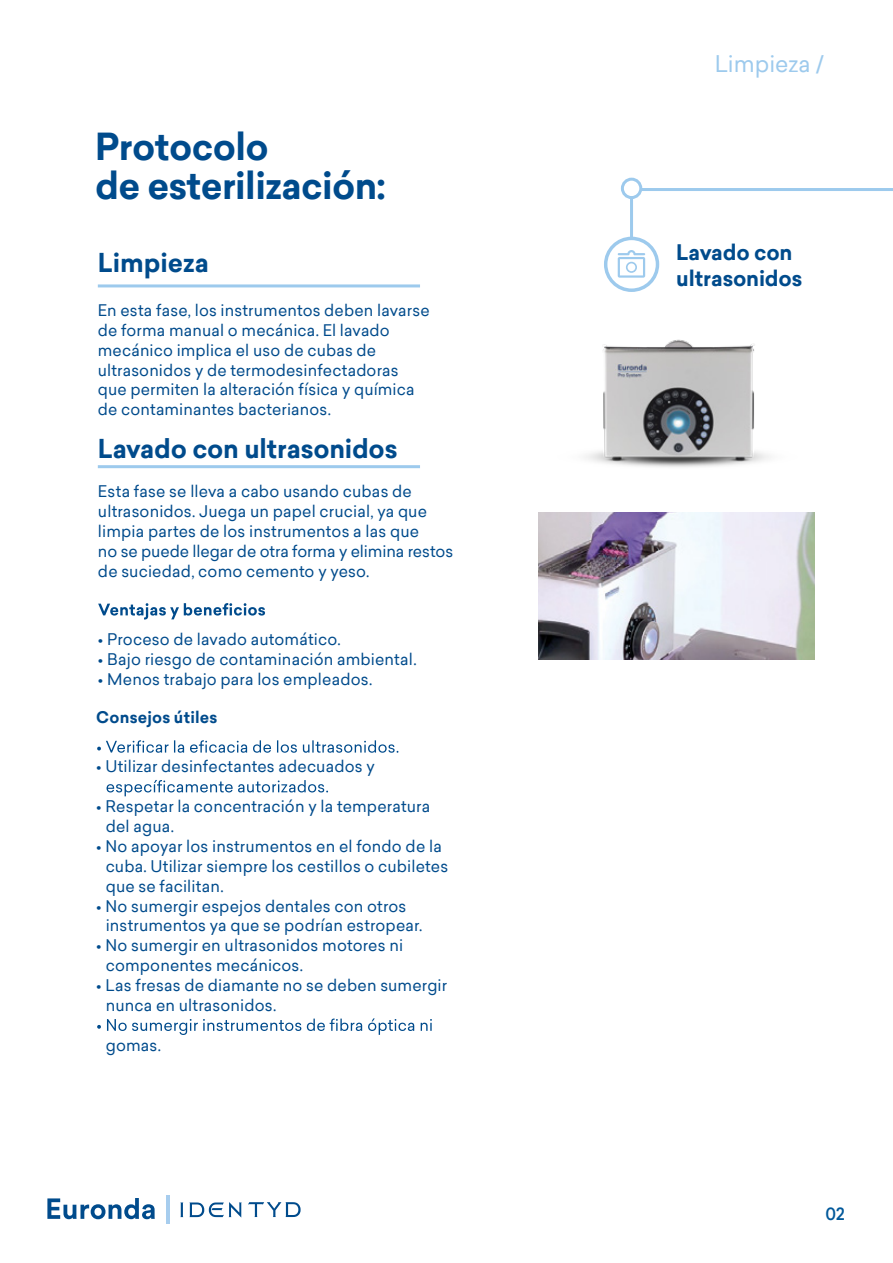
<style>
.page{position:relative;width:893px;height:1263px;background:#fff}
.page>*{position:absolute;margin:0;border:0;box-sizing:border-box;transform-origin:0 0}
.t1{font:700 36.45px/39px "Sailec";letter-spacing:-.015em;color:#004b8c}
.t2{font:700 25.5px "Sailec";letter-spacing:-.01em;color:#004b8c}
.t3{font:22.5px "Sailec";color:#9dcaed}
.t4{font:700 21px/26.4px "Sailec";letter-spacing:-.01em;color:#004b8c}
.t5{font:500 16.5px "Sailec";color:#00589a}
.t6{font:15.75px/19.8px "Sailec";letter-spacing:.01em;color:#004b8c}
.t7{font:700 15.75px "Sailec";letter-spacing:.015em;color:#004b8c}
.t8{font:15.6px/19.8px "Sailec";letter-spacing:.01em;color:#004b8c}
</style>
<div class="page">
<hr style="left:627px;top:188px;width:266px;height:3px;background:#9dcaed">
<div style="left:604px;top:237px;width:55px;height:55px;border:3px solid #9dcaed;border-radius:50%"></div>
<svg style="left:618px;top:250px;width:27px;height:28px"></svg>
<div style="left:626px;top:262px;width:11px;height:11px;border:2px solid #9dcaed;border-radius:50%"></div>
<div style="left:622px;top:179px;width:19px;height:19px;background:#fff;border-radius:50%"></div>
<div style="left:621px;top:178px;width:21px;height:21px;border:3px solid #9dcaed;border-radius:50%"></div>
<hr style="left:630px;top:197px;width:3px;height:42px;background:#9dcaed">
<svg style="left:98px;top:603px;width:167px;height:16px"></svg>
<hr style="left:98px;top:465px;width:322px;height:3px;background:#9dcaed">
<hr style="left:98px;top:284px;width:322px;height:3px;background:#9dcaed">
<svg style="left:97px;top:740px;width:301px;height:13px"></svg>
<svg style="left:107px;top:780px;width:221px;height:16px"></svg>
<svg style="left:97px;top:1018px;width:335px;height:17px"></svg>
<img style="left:539px;top:512px;width:276px;height:147px">
<svg style="left:248px;top:1202px;width:53px;height:15px"></svg>
<svg style="left:180px;top:1202px;width:62px;height:15px"></svg>
<hr style="left:166px;top:1195px;width:3px;height:28px;background:#a7cdee">
<svg style="left:47px;top:1198px;width:108px;height:21px"></svg>
<img style="left:585px;top:339px;width:184px;height:128px">
<h1 class="t1" style="left:95px;top:128px;width:292px">Protocolo<br>de esterilización:</h1>
<h2 class="t2" style="left:98px;top:244px;width:113px">Limpieza</h2>
<p class="t8" style="left:98px;top:300px;width:333px">En esta fase, los instrumentos deben lavarse de forma manual o mecánica. El lavado mecánico implica el uso de cubas de ultrasonidos y de termodesinfectadoras que permiten la alteración física y química de contaminantes bacterianos.</p>
<h2 class="t2" style="left:98px;top:430px;width:301px">Lavado con ultrasonidos</h2>
<p class="t6" style="left:98px;top:481px;width:357px">Esta fase se lleva a cabo usando cubas de ultrasonidos. Juega un papel crucial, ya que limpia partes de los instrumentos a las que<br>no se puede llegar de otra forma y elimina restos de suciedad, como cemento y yeso.</p>
<p class="t6" style="left:98px;top:629px;width:244px">• Proceso de lavado automático.</p>
<p class="t6" style="left:98px;top:649px;width:320px">• Bajo riesgo de contaminación ambiental.</p>
<p class="t6" style="left:98px;top:669px;width:276px">• Menos trabajo para los empleados.</p>
<p class="t7" style="left:96px;top:706px;width:123px">Consejos útiles</p>
<p class="t6" style="left:96px;top:756px;width:280px">• Utilizar desinfectantes adecuados y</p>
<p class="t6" style="left:106px;top:796px;width:326px;text-indent:-9px">• Respetar la concentración y la temperatura del agua.</p>
<p class="t6" style="left:106px;top:836px;width:344px;text-indent:-9px">• No apoyar los instrumentos en el fondo de la cuba. Utilizar siempre los cestillos o cubiletes que se facilitan.</p>
<p class="t6" style="left:106px;top:896px;width:318px;text-indent:-9px">• No sumergir espejos dentales con otros instrumentos ya que se podrían estropear.</p>
<p class="t6" style="left:106px;top:935px;width:299px;text-indent:-9px">• No sumergir en ultrasonidos motores ni componentes mecánicos.</p>
<p class="t6" style="left:106px;top:975px;width:343px;text-indent:-9px">• Las fresas de diamante no se deben sumergir nunca en ultrasonidos.</p>
<p class="t6" style="left:106px;top:1035px;width:57px">gomas.</p>
<h3 class="t3" style="left:715px;top:48px;width:111px">Limpieza /</h3>
<h3 class="t4" style="left:676px;top:239px;width:128px">Lavado con ultrasonidos</h3>
<p class="t5" style="left:825px;top:1202px;width:21px">02</p>
</div>
